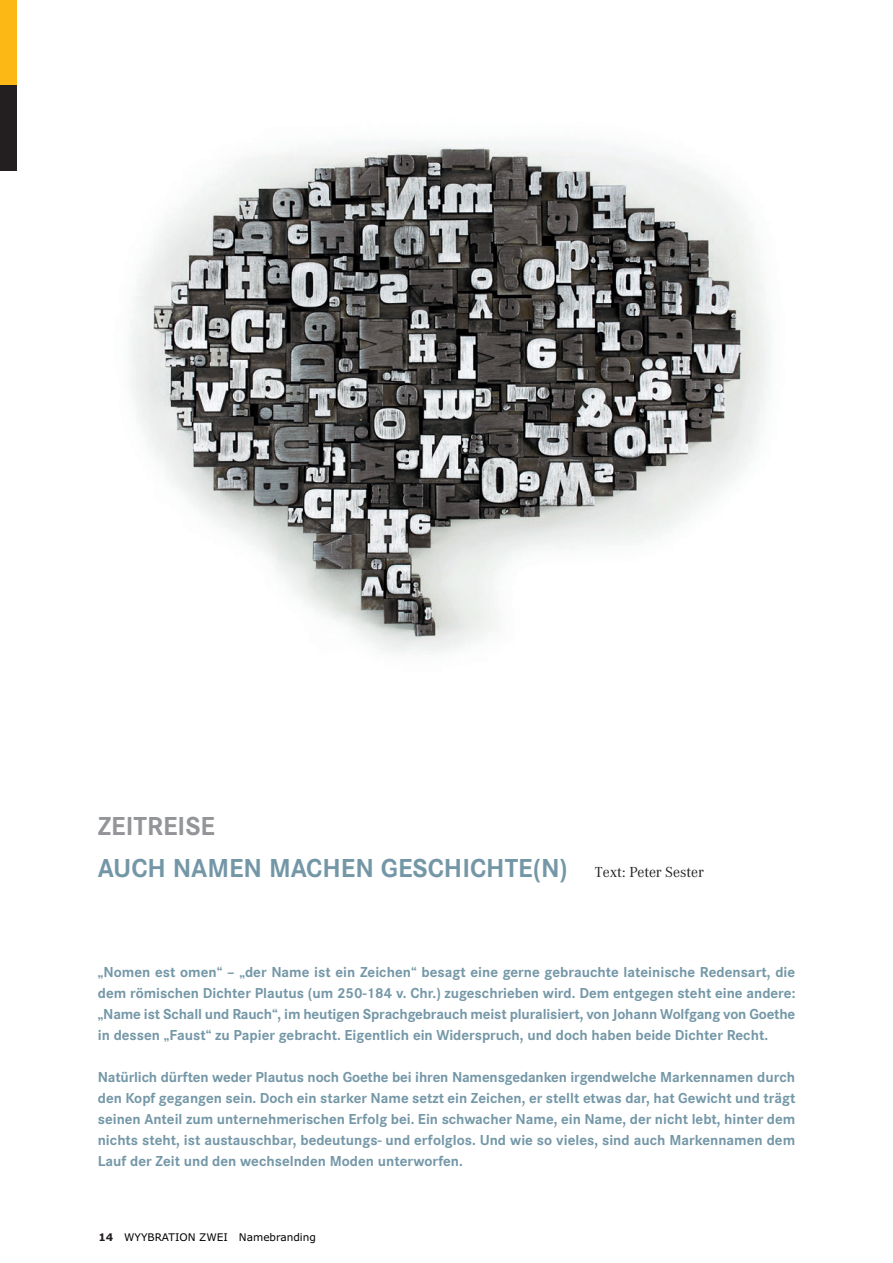
<style>
.page{position:relative;width:893px;height:1263px;background:#fff}
.page>*{position:absolute;margin:0;border:0;box-sizing:border-box;transform-origin:0 0}
.t1{font:700 27px/42px "Corporate S";color:#7497a7}
.t2{font:700 15px/21px "Corporate S";color:#7497a7;text-align:justify}
.t3{font:10.5px "Verdana";color:#000002}
.s1{color:#939598}
.s2{font-family:"Corporate ABQ";font-weight:400;font-size:14.25px;color:#231f20}
.s3{font-weight:700;color:#231f20}
</style>
<div class="page">
<img style="left:131px;top:141px;width:640px;height:513px">
<div style="left:0;top:85px;width:17px;height:85px;background:#231f20"></div>
<div style="left:0;top:0;width:17px;height:85px;background:#fcb814"></div>
<h1 class="t1" style="left:98px;top:807px;width:608px"><span class="s1">ZEITREISE<br></span>AUCH NAMEN MACHEN GESCHICHTE(N) <span class="s2">Text: Peter Sester</span></h1>
<p class="t2" style="left:98px;top:963px;width:699px">„Nomen est omen“ – „der Name ist ein Zeichen“ besagt eine gerne gebrauchte lateinische Redensart, die dem römischen Dichter Plautus (um 250-184 v. Chr.) zugeschrieben wird. Dem entgegen steht eine andere: „Name ist Schall und Rauch“, im heutigen Sprach gebrauch meist pluralisiert, von Johann Wolfgang von Goethe in dessen „Faust“ zu Papier gebracht. Eigentlich ein Widerspruch, und doch haben beide Dichter Recht.</p>
<p class="t2" style="left:98px;top:1068px;width:699px">Natürlich dürften weder Plautus noch Goethe bei ihren Namensgedanken irgendwelche Markennamen durch den Kopf gegangen sein. Doch ein starker Name setzt ein Zeichen, er stellt etwas dar, hat Gewicht und trägt seinen Anteil zum unternehmerischen Erfolg bei. Ein schwacher Name, ein Name, der nicht lebt, hinter dem nichts steht, ist austauschbar, bedeutungs- und erfolglos. Und wie so vieles, sind auch Markennamen dem Lauf der Zeit und den wechselnden Moden unterworfen.</p>
<p class="t3" style="left:98px;top:1233px;width:219px"><span class="s3">14</span> WYYBRATION ZWEI Namebranding</p>
</div>
